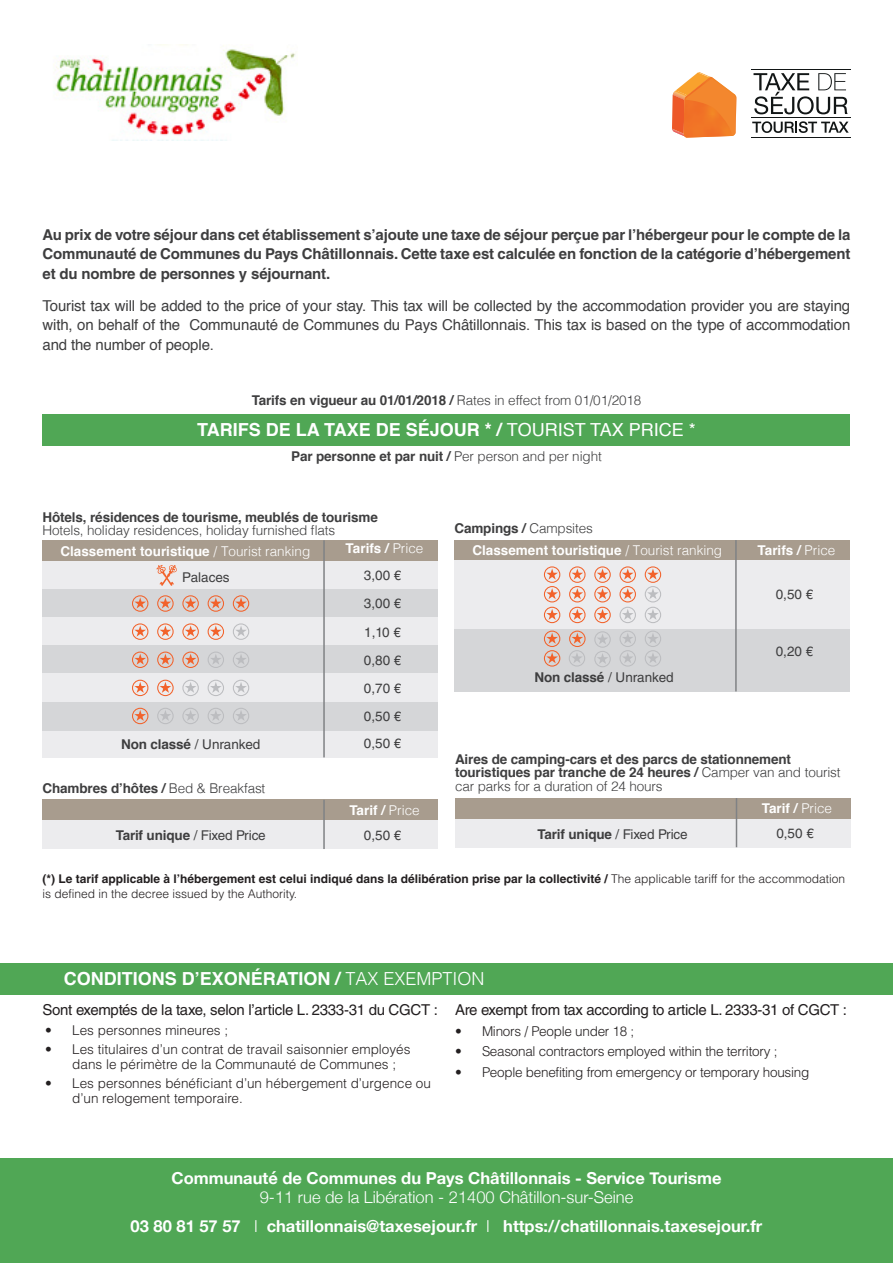
<style>
.page{position:relative;width:893px;height:1263px;background:#fff}
.page>*{position:absolute;margin:0;border:0;box-sizing:border-box;transform-origin:0 0}
.t1{font:700 18px "Helvetica";color:#fff}
.t2{font:700 16.5px "Helvetica Neue";color:#fff}
.t3{font:300 16.5px "Helvetica Neue";color:#fff}
.t4{font:700 15px/19.5px "Helvetica LT Std";letter-spacing:-.01em;color:#3e3e3f;text-align:justify}
.t5{font:15px/19.5px "Helvetica";letter-spacing:-.01em;color:#3e3e3f;text-align:justify}
.t6{font:15px "Helvetica LT Std";letter-spacing:-.02em;color:#231f20}
.t7{font:700 13.5px/13.5px "Helvetica";letter-spacing:-.01em;color:#3e3e3f}
.t8{font:300 13.5px/15px "Helvetica LT Std";color:#231f20}
.t9{font:700 13.5px "Helvetica";color:#fff}
.t10{font:300 13.5px "Helvetica LT Std";letter-spacing:-.02em;color:#231f20}
.t11{font:13.5px "Helvetica LT Std";color:#3e3e3f}
.t12{font:300 13.5px "Helvetica";letter-spacing:-.01em;color:#3e3e3f}
.t13{font:700 13.5px "Helvetica LT Std";letter-spacing:-.01em;color:#3e3e3f}
.t14{font:700 12px/14.4px "Helvetica LT Std";color:#231f20}
.s1{font-weight:300}
.s2{font-weight:400}
.s3{font-family:"Helvetica LT Std";font-weight:400}
</style>
<div class="page">
<div style="left:0;top:963px;width:893px;height:31px;background:#50a755"></div>
<div style="left:43px;top:414px;width:807px;height:32px;background:#50a755"></div>
<div style="left:0;top:1159px;width:893px;height:104px;background:#50a755"></div>
<img style="left:55px;top:45px;width:241px;height:95px">
<div style="left:43px;top:540px;width:395px;height:21px;background:#a89c8e"></div>
<div style="left:43px;top:561px;width:395px;height:28px;background:#ececee"></div>
<div style="left:43px;top:729px;width:395px;height:28px;background:#ececee"></div>
<div style="left:43px;top:589px;width:395px;height:29px;background:#d5d6d8"></div>
<div style="left:43px;top:618px;width:395px;height:28px;background:#ececee"></div>
<div style="left:43px;top:646px;width:395px;height:28px;background:#d5d6d8"></div>
<div style="left:43px;top:674px;width:395px;height:28px;background:#ececee"></div>
<div style="left:43px;top:702px;width:395px;height:28px;background:#d5d6d8"></div>
<hr style="left:323px;top:540px;width:2px;height:217px;background:#808285">
<svg style="left:132px;top:595px;width:16px;height:17px"></svg>
<svg style="left:157px;top:595px;width:17px;height:17px"></svg>
<svg style="left:182px;top:595px;width:17px;height:17px"></svg>
<svg style="left:208px;top:595px;width:16px;height:17px"></svg>
<svg style="left:233px;top:595px;width:16px;height:17px"></svg>
<svg style="left:132px;top:623px;width:16px;height:17px"></svg>
<svg style="left:132px;top:651px;width:16px;height:17px"></svg>
<svg style="left:132px;top:680px;width:16px;height:16px"></svg>
<svg style="left:132px;top:708px;width:16px;height:16px"></svg>
<svg style="left:157px;top:623px;width:17px;height:17px"></svg>
<svg style="left:157px;top:651px;width:17px;height:17px"></svg>
<svg style="left:157px;top:680px;width:17px;height:16px"></svg>
<svg style="left:182px;top:623px;width:17px;height:17px"></svg>
<svg style="left:182px;top:651px;width:17px;height:17px"></svg>
<svg style="left:208px;top:651px;width:16px;height:17px"></svg>
<svg style="left:208px;top:680px;width:16px;height:16px"></svg>
<svg style="left:208px;top:708px;width:16px;height:16px"></svg>
<svg style="left:182px;top:680px;width:17px;height:16px"></svg>
<svg style="left:182px;top:708px;width:17px;height:16px"></svg>
<svg style="left:157px;top:708px;width:17px;height:16px"></svg>
<svg style="left:233px;top:651px;width:16px;height:17px"></svg>
<svg style="left:233px;top:680px;width:16px;height:16px"></svg>
<svg style="left:233px;top:708px;width:16px;height:16px"></svg>
<svg style="left:208px;top:623px;width:16px;height:17px"></svg>
<svg style="left:233px;top:623px;width:16px;height:17px"></svg>
<div style="left:43px;top:800px;width:395px;height:21px;background:#a89c8e"></div>
<div style="left:43px;top:821px;width:395px;height:28px;background:#ececee"></div>
<hr style="left:323px;top:800px;width:2px;height:49px;background:#808285">
<div style="left:455px;top:798px;width:395px;height:21px;background:#a89c8e"></div>
<div style="left:455px;top:819px;width:395px;height:28px;background:#ececee"></div>
<hr style="left:736px;top:798px;width:1px;height:49px;background:#808285">
<div style="left:454px;top:540px;width:396px;height:21px;background:#a89c8e"></div>
<div style="left:454px;top:560px;width:396px;height:71px;background:#ececee"></div>
<div style="left:454px;top:629px;width:396px;height:62px;background:#d5d6d8"></div>
<hr style="left:735px;top:540px;width:2px;height:151px;background:#808285">
<svg style="left:645px;top:566px;width:16px;height:57px"></svg>
<svg style="left:645px;top:631px;width:16px;height:36px"></svg>
<svg style="left:619px;top:566px;width:17px;height:57px"></svg>
<svg style="left:619px;top:631px;width:17px;height:36px"></svg>
<svg style="left:594px;top:631px;width:17px;height:36px"></svg>
<svg style="left:544px;top:566px;width:16px;height:57px"></svg>
<svg style="left:569px;top:566px;width:17px;height:57px"></svg>
<svg style="left:594px;top:566px;width:17px;height:57px"></svg>
<svg style="left:569px;top:631px;width:17px;height:35px"></svg>
<svg style="left:544px;top:631px;width:16px;height:36px"></svg>
<svg style="left:156px;top:565px;width:21px;height:21px"></svg>
<svg style="left:672px;top:72px;width:64px;height:66px"></svg>
<svg style="left:753px;top:73px;width:95px;height:41px"></svg>
<svg style="left:752px;top:121px;width:97px;height:12px"></svg>
<hr style="left:751px;top:138px;width:99px;height:1px;background:#121616">
<hr style="left:751px;top:117px;width:99px;height:1px;background:#121616">
<hr style="left:751px;top:70px;width:99px;height:1px;background:#121616">
<p class="t4" style="left:43px;top:224px;width:809px">Au prix de votre séjour dans cet établissement s’ajoute une taxe de séjour perçue par l’hébergeur pour le compte de la Communauté de Communes du Pays Châtillonnais. Cette taxe est calculée en fonction de la catégorie d’hébergement et du nombre de personnes y séjournant.</p>
<p class="t5" style="left:43px;top:296px;width:809px">Tourist tax will be added to the price of your stay. This tax will be collected by the accommodation provider you are staying with, on behalf of the Communauté de Communes du Pays Châtillonnais. This tax is based on the type of accommodation and the number of people.</p>
<p class="t7" style="left:252px;top:393px;width:391px">Tarifs en vigueur au 01/01/2018 / <span class="s1">Rates in effect from 01/01/2018</span></p>
<p class="t1" style="left:197px;top:415px;width:500px">TARIFS DE LA TAXE DE SÉJOUR * / <span class="s2">TOURIST TAX PRICE *</span></p>
<p class="t7" style="left:291px;top:450px;width:312px">Par personne et par nuit / <span class="s1">Per person and per night</span></p>
<p class="t7" style="left:43px;top:510px;width:337px">Hôtels, résidences de tourisme, meublés de tourisme</p>
<p class="t12" style="left:43px;top:519px;width:294px">Hotels, holiday residences, holiday furnished flats</p>
<p class="t9" style="left:60px;top:540px;width:251px">Classement touristique <span class="s1">/ Tourist ranking</span></p>
<p class="t9" style="left:346px;top:537px;width:79px">Tarifs / <span class="s1">Price</span></p>
<p class="t11" style="left:182px;top:569px;width:49px">Palaces</p>
<p class="t11" style="left:364px;top:568px;width:39px">3,00 €</p>
<p class="t11" style="left:364px;top:596px;width:39px">3,00 €</p>
<p class="t11" style="left:364px;top:624px;width:38px">1,10 €</p>
<p class="t11" style="left:364px;top:652px;width:39px">0,80 €</p>
<p class="t11" style="left:364px;top:680px;width:39px">0,70 €</p>
<p class="t11" style="left:364px;top:708px;width:39px">0,50 €</p>
<p class="t7" style="left:121px;top:737px;width:141px">Non classé <span class="s3">/ Unranked</span></p>
<p class="t11" style="left:364px;top:736px;width:39px">0,50 €</p>
<p class="t7" style="left:43px;top:782px;width:224px">Chambres d’hôtes / <span class="s1">Bed &amp; Breakfast</span></p>
<p class="t9" style="left:349px;top:799px;width:72px">Tarif / <span class="s1">Price</span></p>
<p class="t13" style="left:116px;top:827px;width:152px">Tarif unique <span class="s2">/ Fixed Price</span></p>
<p class="t11" style="left:364px;top:827px;width:39px">0,50 €</p>
<p class="t7" style="left:454px;top:522px;width:140px">Campings / <span class="s1">Campsites</span></p>
<p class="t9" style="left:472px;top:540px;width:251px">Classement touristique <span class="s1">/ Tourist ranking</span></p>
<p class="t9" style="left:758px;top:539px;width:79px">Tarifs / <span class="s1">Price</span></p>
<p class="t11" style="left:776px;top:587px;width:39px">0,50 €</p>
<p class="t7" style="left:534px;top:671px;width:141px">Non classé <span class="s3">/ Unranked</span></p>
<p class="t11" style="left:776px;top:643px;width:39px">0,20 €</p>
<p class="t7" style="left:455px;top:752px;width:387px">Aires de camping-cars et des parcs de stationnement touristiques par tranche de 24 heures / <span class="s1">Camper van and tourist car parks for a duration of 24 hours</span></p>
<p class="t9" style="left:762px;top:798px;width:72px">Tarif / <span class="s1">Price</span></p>
<p class="t13" style="left:538px;top:826px;width:152px">Tarif unique <span class="s2">/ Fixed Price</span></p>
<p class="t11" style="left:776px;top:826px;width:39px">0,50 €</p>
<p class="t14" style="left:43px;top:872px;width:804px">(*) Le tarif applicable à l’hébergement est celui indiqué dans la délibération prise par la collectivité / <span class="s1">The applicable tariff for the accommodation is defined in the decree issued by the Authority.</span></p>
<p class="t1" style="left:64px;top:964px;width:422px">CONDITIONS D’EXONÉRATION / <span class="s1">TAX EXEMPTION</span></p>
<p class="t6" style="left:43px;top:1001px;width:397px">Sont exemptés de la taxe, selon l’article L. 2333-31 du CGCT :</p>
<p class="t8" style="left:45px;top:1022px;width:184px">• Les personnes mineures ;</p>
<p class="t8" style="left:72px;top:1041px;width:340px;text-indent:-27px">• Les titulaires d’un contrat de travail saisonnier employés dans le périmètre de la Communauté de Communes ;</p>
<p class="t8" style="left:72px;top:1076px;width:360px;text-indent:-27px">• Les personnes bénéficiant d’un hébergement d’urgence ou d’un relogement temporaire.</p>
<p class="t6" style="left:455px;top:1001px;width:394px">Are exempt from tax according to article L. 2333-31 of CGCT :</p>
<p class="t10" style="left:455px;top:1023px;width:181px">• Minors / People under 18 ;</p>
<p class="t10" style="left:455px;top:1043px;width:324px">• Seasonal contractors employed within the territory ;</p>
<p class="t10" style="left:455px;top:1063px;width:356px">• People benefiting from emergency or temporary housing</p>
<p class="t2" style="left:172px;top:1165px;width:551px">Communauté de Communes du Pays Châtillonnais - Service Tourisme</p>
<p class="t3" style="left:260px;top:1184px;width:375px">9-11 rue de la Libération - 21400 Châtillon-sur-Seine</p>
<p class="t2" style="left:131px;top:1213px;width:633px">03 80 81 57 57 <span class="s1">l</span> chatillonnais@taxesejour.fr <span class="s1">l</span> https://chatillonnais.taxesejour.fr</p>
</div>
